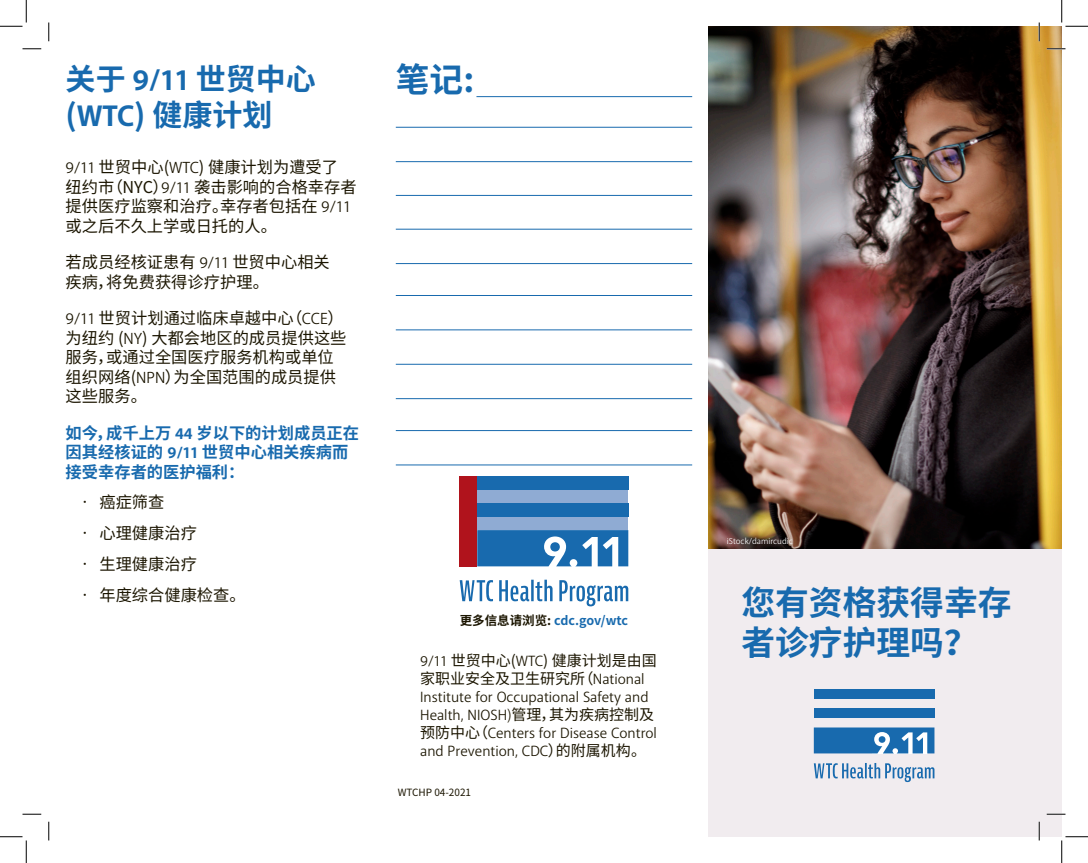
<style>
.page{position:relative;width:1088px;height:863px;background:#fff}
.page>*{position:absolute;margin:0;border:0;box-sizing:border-box;transform-origin:0 0}
.t1{font:700 33.75px/40.5px "Noto Sans CJ Ksc";color:#186aae}
.Header_1{font:700 30px/36px "Noto Sans CJ Ksc";color:#186aae}
.body_text{font:16.25px/19.5px "Noto Sans CJ Ksc";color:#1b1500}
.Blue_Bold_Body_Text{font:700 16.25px/19.5px "Noto Sans CJ Ksc";color:#186aae}
.body_text-2{font:15px/18px "Akagi Pro";color:#1b1500}
.Footnote{font:700 12.5px "Noto Sans CJ Ksc";color:#186aae}
.body_text-3{font:10px "Noto Sans CJ Ksc";color:#1b1500}
.t2{font:8.75px "Akagi Pro";color:#fff}
.s1{font-family:"Akagi Pro"}
.s2{color:#1b1500}
.s3{font-family:"Noto Sans CJ Ksc"}
</style>
<div class="page">
<div style="left:708px;top:548px;width:353px;height:288px;background:#f1ecef"></div>
<img style="left:708px;top:26px;width:353px;height:522px">
<div style="left:459px;top:476px;width:169px;height:54px;background:#8fabd3"></div>
<div style="left:477px;top:503px;width:151px;height:14px;background:#186aae"></div>
<div style="left:477px;top:476px;width:151px;height:14px;background:#186aae"></div>
<svg style="left:477px;top:530px;width:151px;height:36px;background:#3d82bb"></svg>
<div style="left:459px;top:476px;width:18px;height:90px;background:#b0131c"></div>
<svg style="left:459px;top:579px;width:169px;height:27px"></svg>
<div style="left:813px;top:708px;width:121px;height:10px;background:#186aae"></div>
<div style="left:813px;top:689px;width:121px;height:9px;background:#186aae"></div>
<svg style="left:813px;top:727px;width:121px;height:26px;background:#3d82ba"></svg>
<svg style="left:813px;top:763px;width:121px;height:19px"></svg>
<hr style="left:476px;top:96px;width:216px;height:1px;background:#186aae">
<hr style="left:396px;top:127px;width:296px;height:1px;background:#186aae">
<hr style="left:396px;top:161px;width:296px;height:1px;background:#186aae">
<hr style="left:396px;top:195px;width:296px;height:1px;background:#186aae">
<hr style="left:396px;top:229px;width:296px;height:1px;background:#186aae">
<hr style="left:396px;top:263px;width:296px;height:1px;background:#186aae">
<hr style="left:396px;top:295px;width:296px;height:1px;background:#186aae">
<hr style="left:396px;top:329px;width:296px;height:1px;background:#186aae">
<hr style="left:396px;top:364px;width:296px;height:1px;background:#186aae">
<hr style="left:396px;top:398px;width:296px;height:1px;background:#186aae">
<hr style="left:396px;top:430px;width:296px;height:1px;background:#186aae">
<hr style="left:396px;top:464px;width:296px;height:1px;background:#186aae">
<svg style="left:22px;top:48px;width:19px;height:2px"></svg>
<svg style="left:1046px;top:48px;width:19px;height:2px"></svg>
<svg style="left:22px;top:813px;width:19px;height:2px"></svg>
<svg style="left:1046px;top:813px;width:19px;height:2px"></svg>
<svg style="left:48px;top:22px;width:2px;height:19px"></svg>
<svg style="left:48px;top:821px;width:2px;height:19px"></svg>
<svg style="left:1038px;top:22px;width:2px;height:19px"></svg>
<svg style="left:1038px;top:821px;width:2px;height:19px"></svg>
<svg style="left:0;top:0;width:27px;height:27px"></svg>
<svg style="left:0;top:836px;width:27px;height:26px"></svg>
<svg style="left:1061px;top:0;width:27px;height:27px"></svg>
<svg style="left:1061px;top:836px;width:27px;height:26px"></svg>
<h1 class="Header_1" style="left:66px;top:61px;width:252px">关于 <span class="s1">9/11</span> 世贸中心(<span class="s1">WTC</span>) 健康计划</h1>
<p class="body_text" style="left:66px;top:158px;width:292px"><span class="s1">9/11</span> 世贸中心(<span class="s1">WTC</span>) 健康计划为遭受了纽约市（NYC）<span class="s1">9/11</span> 袭击影响的合格幸存者提供医疗监察和治疗。幸存者包括在 <span class="s1">9/11</span>或之后不久上学或日托的人。</p>
<p class="body_text" style="left:66px;top:253px;width:266px">若成员经核证患有 <span class="s1">9/11</span> 世贸中心相关疾病，将免费获得诊疗护理。</p>
<p class="body_text" style="left:66px;top:309px;width:282px"><span class="s1">9/11</span> 世贸计划通过临床卓越中心（<span class="s1">CCE</span>）为纽约 (<span class="s1">NY</span>) 大都会地区的成员提供这些服务，或通过全国医疗服务机构或单位组织网络(<span class="s1">NPN</span>）为全国范围的成员提供这些服务。</p>
<p class="Blue_Bold_Body_Text" style="left:66px;top:423px;width:295px">如今，成千上万 <span class="s1">44</span> 岁以下的计划成员正在因其经核证的 <span class="s1">9/11</span> 世贸中心相关疾病而接受幸存者的医护福利：</p>
<p class="body_text" style="left:77px;top:493px;width:89px">• 癌症筛查</p>
<p class="body_text" style="left:77px;top:523px;width:121px">• 心理健康治疗</p>
<p class="body_text" style="left:77px;top:554px;width:121px">• 生理健康治疗</p>
<p class="body_text" style="left:77px;top:585px;width:170px">• 年度综合健康检查。</p>
<h2 class="t1" style="left:396px;top:60px;width:80px">笔记:</h2>
<p class="Footnote" style="left:460px;top:613px;width:170px"><span class="s2">更多信息请浏览:</span> cdc.gov/wtc</p>
<p class="body_text-2" style="left:420px;top:652px;width:238px">9/11 <span class="s3">世贸中心(</span>WTC<span class="s3">) 健康计划是由国家职业安全及卫生研究所（</span>National<br>Institute for Occupational Safety and<br>Health, NIOSH)<span class="s3">管理，其为疾病控制及预防中心（</span>Centers for Disease Control and Prevention, CDC<span class="s3">）的附属机构。</span></p>
<p class="body_text-3" style="left:398px;top:786px;width:75px">WTCHP 04-2021</p>
<p class="t2" style="left:727px;top:536px;width:67px">iStock/damircudic</p>
<h1 class="t1" style="left:741px;top:583px;width:271px">您有资格获得幸存者诊疗护理吗？</h1>
</div>
